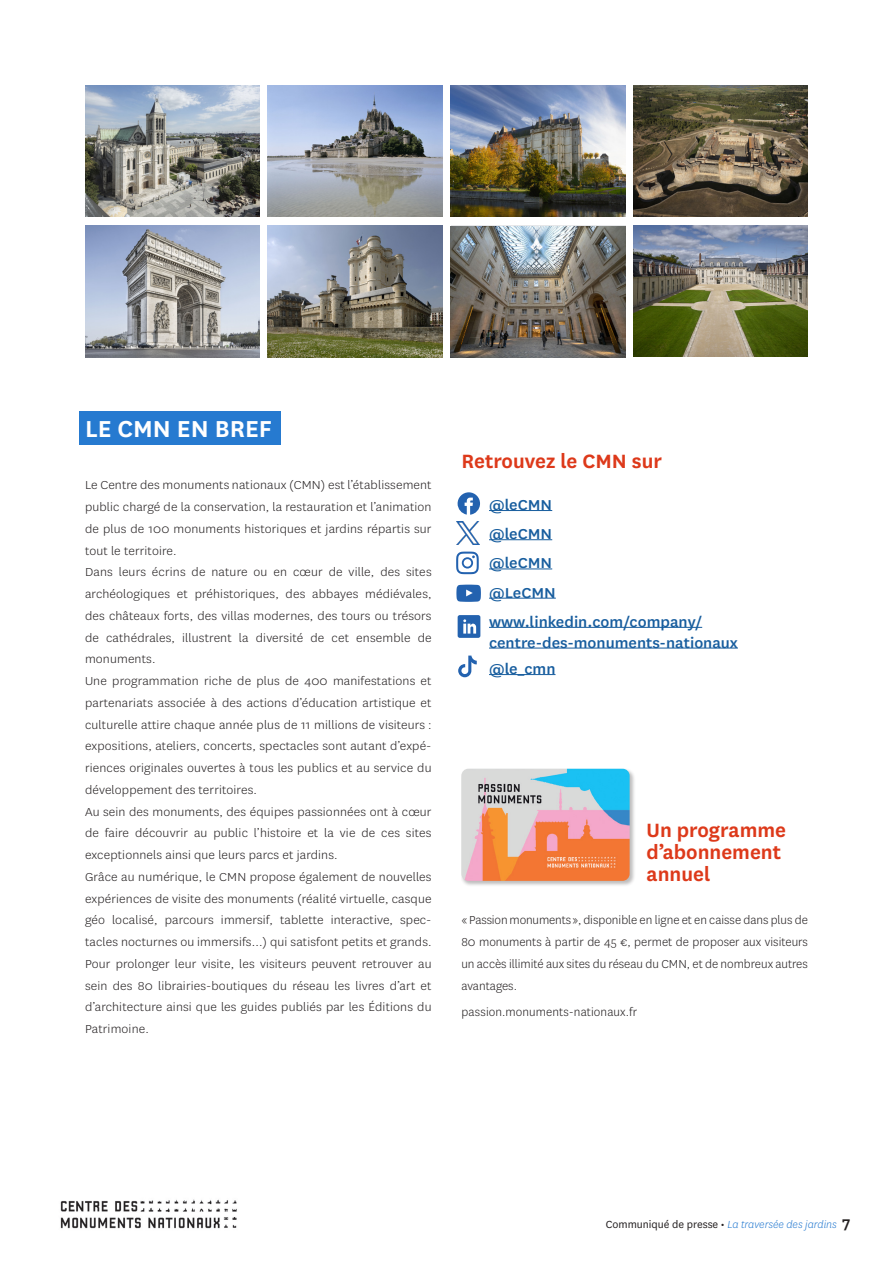
<style>
.page{position:relative;width:893px;height:1263px;background:#fff}
.page>*{position:absolute;margin:0;border:0;box-sizing:border-box;transform-origin:0 0}
.INTER_niveau_1{font:600 27px "National";color:#fff}
.INTER_niveau_2{font:600 22.5px/21.8px "National";color:#dd391a}
.t1{font:500 16.8px/20.7px "National";color:#175d9e;scale:1.05 1}
.infos_intermédiaires{font:300 13.5px/21.8px "National";letter-spacing:.01em;color:#231f20;text-align:justify;scale:1.05 1}
.infos_intermédiaires-2{font:300 13.5px/21.8px "National";letter-spacing:.01em;color:#231f20;text-align:justify}
.t2{font:italic 300 12px "National";color:#267ad0}
.s1{font-weight:400;font-style:normal;color:#231f20}
.s2{font-family:"Arial Unicode MS";font-weight:400;font-style:normal;font-size:9px;color:#231f20}
.s3{font-weight:500;font-style:normal;font-size:18px;color:#231f20}
</style>
<div class="page">
<img style="left:60px;top:1199px;width:177px;height:30px">
<div style="left:79px;top:412px;width:202px;height:33px;background:#267ad0"></div>
<hr style="left:489px;top:510px;width:63px;height:1px;background:#175d9e">
<hr style="left:489px;top:539px;width:63px;height:1px;background:#175d9e">
<hr style="left:489px;top:568px;width:63px;height:1px;background:#175d9e">
<hr style="left:489px;top:598px;width:67px;height:1px;background:#175d9e">
<hr style="left:489px;top:627px;width:213px;height:1px;background:#175d9e">
<hr style="left:489px;top:648px;width:249px;height:1px;background:#175d9e">
<hr style="left:489px;top:674px;width:66px;height:1px;background:#175d9e">
<div style="left:461px;top:768px;width:175px;height:119px;background:#231f20;opacity:.3"></div>
<img style="left:461px;top:769px;width:169px;height:112px">
<img style="left:85px;top:85px;width:175px;height:132px">
<img style="left:85px;top:225px;width:175px;height:132px">
<img style="left:268px;top:85px;width:175px;height:132px">
<img style="left:268px;top:225px;width:175px;height:132px">
<img style="left:451px;top:85px;width:174px;height:132px">
<img style="left:633px;top:85px;width:175px;height:132px">
<img style="left:451px;top:227px;width:174px;height:130px">
<img style="left:633px;top:226px;width:175px;height:131px">
<svg style="left:456px;top:585px;width:25px;height:17px"></svg>
<svg style="left:458px;top:655px;width:19px;height:22px"></svg>
<img style="left:456px;top:522px;width:24px;height:23px">
<svg style="left:456px;top:552px;width:23px;height:22px"></svg>
<svg style="left:458px;top:492px;width:22px;height:23px"></svg>
<svg style="left:458px;top:615px;width:22px;height:23px"></svg>
<p class="INTER_niveau_1" style="left:85px;top:410px;width:189px">LE CMN EN BREF</p>
<p class="infos_intermédiaires" style="left:85px;top:474px;width:332px">Le Centre des monuments nationaux (CMN) est l’établissement public chargé de la conservation, la restauration et l’animation de plus de 100 monuments historiques et jardins répartis sur tout le territoire.</p>
<p class="infos_intermédiaires" style="left:85px;top:561px;width:332px">Dans leurs écrins de nature ou en cœur de ville, des sites archéologiques et préhistoriques, des abbayes médiévales, des châteaux forts, des villas modernes, des tours ou trésors de cathédrales, illustrent la diversité de cet ensemble de monuments.</p>
<p class="infos_intermédiaires" style="left:85px;top:670px;width:332px">Une programmation riche de plus de 400 manifestations et partenariats associée à des actions d’éducation artistique et culturelle attire chaque année plus de 11 millions de visiteurs : expositions, ateliers, concerts, spectacles sont autant d’expé&shy;riences originales ouvertes à tous les publics et au service du développement des territoires.</p>
<p class="infos_intermédiaires" style="left:85px;top:800px;width:332px">Au sein des monuments, des équipes passionnées ont à cœur de faire découvrir au public l’histoire et la vie de ces sites exceptionnels ainsi que leurs parcs et jardins.</p>
<p class="infos_intermédiaires" style="left:85px;top:865px;width:332px">Grâce au numérique, le CMN propose également de nouvelles expériences de visite des monuments (réalité virtuelle, casque géo localisé, parcours immersif, tablette interactive, spec&shy;tacles nocturnes ou immersifs...) qui satisfont petits et grands.</p>
<p class="infos_intermédiaires" style="left:85px;top:952px;width:332px">Pour prolonger leur visite, les visiteurs peuvent retrouver au sein des 80 librairies-boutiques du réseau les livres d’art et d’architecture ainsi que les guides publiés par les Éditions du Patrimoine.</p>
<p class="INTER_niveau_2" style="left:461px;top:448px;width:202px">Retrouvez le CMN sur</p>
<p class="t1" style="left:489px;top:494px;width:62px">@leCMN</p>
<p class="t1" style="left:489px;top:523px;width:62px">@leCMN</p>
<p class="t1" style="left:489px;top:552px;width:62px">@leCMN</p>
<p class="t1" style="left:489px;top:581px;width:65px">@LeCMN</p>
<p class="t1" style="left:489px;top:610px;width:239px">www.linkedin.com/company/ centre-des-monuments-nationaux</p>
<p class="t1" style="left:489px;top:658px;width:65px">@le_cmn</p>
<p class="INTER_niveau_2" style="left:647px;top:818px;width:141px">Un programme d’abonnement annuel</p>
<p class="infos_intermédiaires-2" style="left:461px;top:909px;width:348px">« Passion monuments », disponible en ligne et en caisse dans plus de 80 monuments à partir de 45 €, permet de proposer aux visiteurs un accès illimité aux sites du réseau du CMN, et de nombreux autres avantages.</p>
<p class="infos_intermédiaires-2" style="left:461px;top:1000px;width:177px">passion.monuments-nationaux.fr</p>
<p class="t2" style="left:606px;top:1217px;width:246px"><span class="s1">Communiqué de presse</span> <span class="s2">•</span> La traversée des jardins <span class="s3">7</span></p>
</div>
